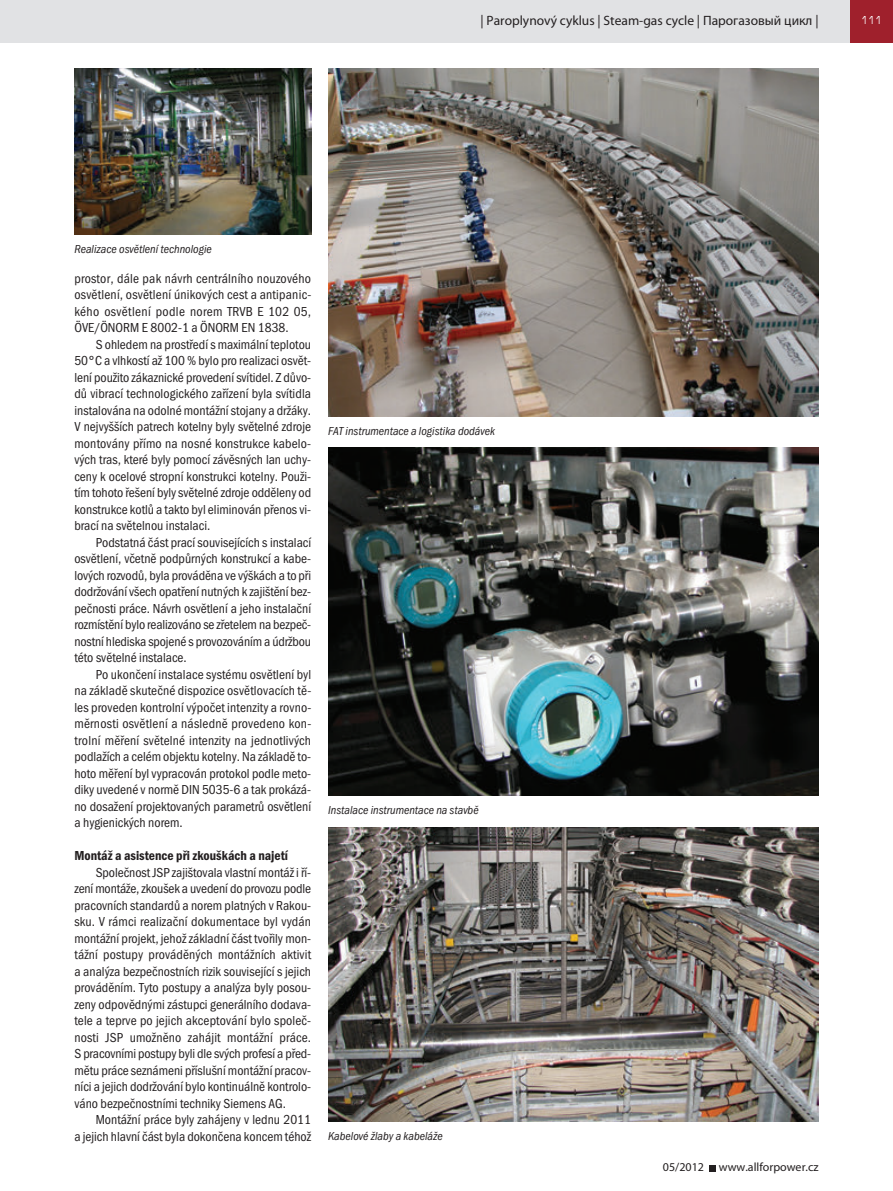
<style>
.page{position:relative;width:893px;height:1191px;background:#fff}
.page>*{position:absolute;margin:0;border:0;box-sizing:border-box;transform-origin:0 0}
.t1{font:13.5px/16.5px "Franklin Got Itc TOT Boo Con";color:#231f20;text-align:justify}
.t2{font:13.5px "Myriad Pro";color:#231f20}
.t3{font:13.5px "Franklin Got Itc TOT Dem Con";color:#231f20}
.t4{font:12px "Franklin Got Itc TOT Boo Con Ita";color:#231f20}
.t5{font:12px "Myriad Pro";color:#231f20}
.t6{font:500 expanded 12px "Microgramma DOT";color:#fff;scale:.7 1}
</style>
<div class="page">
<div style="left:0;top:0;width:850px;height:43px;background:#e1e2e4"></div>
<div style="left:850px;top:0;width:43px;height:43px;background:#9f202c"></div>
<svg style="left:709px;top:1165px;width:6px;height:6px"></svg>
<img style="left:328px;top:68px;width:491px;height:348px">
<img style="left:328px;top:448px;width:491px;height:348px">
<img style="left:74px;top:68px;width:237px;height:167px">
<img style="left:328px;top:827px;width:491px;height:294px">
<p class="t2" style="left:480px;top:15px;width:340px">| Paroplynový cyklus | Steam-gas cycle | Парогазовый цикл |</p>
<p class="t6" style="left:861px;top:13px;width:31px">111</p>
<p class="t4" style="left:74px;top:243px;width:139px">Realizace osvětlení technologie</p>
<p class="t1" style="left:74px;top:270px;width:238px">prostor, dále pak návrh centrálního nouzového osvětlení, osvětlení únikových cest a antipanic&shy;kého osvětlení podle norem TRVB E 102 05, ÖVE/ÖNORM E 8002-1 a ÖNORM EN 1838.</p>
<p class="t1" style="left:74px;top:336px;width:238px;text-indent:21px">S ohledem na prostředí s maximální teplotou 50°C a vlhkostí až 100 % bylo pro realizaci osvět&shy;lení použito zákaznické provedení svítidel. Z důvo&shy;dů vibrací technologického zařízení byla svítidla instalována na odolné montážní stojany a držáky.<br>V nejvyšších patrech kotelny byly světelné zdroje montovány přímo na nosné konstrukce kabelo&shy;vých tras, které byly pomocí závěsných lan uchy&shy;ceny k ocelové stropní konstrukci kotelny. Použi&shy;tím tohoto řešení byly světelné zdroje odděleny od konstrukce kotlů a takto byl eliminován přenos vi&shy;brací na světelnou instalaci.</p>
<p class="t1" style="left:74px;top:534px;width:238px;text-indent:21px">Podstatná část prací souvisejících s instalací osvětlení, včetně podpůrných konstrukcí a kabe&shy;lových rozvodů, byla prováděna ve výškách a to při dodržování všech opatření nutných k zajištění bez&shy;pečnosti práce. Návrh osvětlení a jeho instalační rozmístění bylo realizováno se zřetelem na bezpeč&shy;nostní hlediska spojené s provozováním a údržbou této světelné instalace.</p>
<p class="t1" style="left:74px;top:666px;width:238px;text-indent:21px">Po ukončení instalace systému osvětlení byl na základě skutečné dispozice osvětlovacích tě&shy;les proveden kontrolní výpočet intenzity a rovno&shy;měrnosti osvětlení a následně provedeno kon&shy;trolní měření světelné intenzity na jednotlivých podlažích a celém objektu kotelny. Na základě to&shy;hoto měření byl vypracován protokol podle meto&shy;diky uvedené v normě DIN 5035-6 a tak prokázá&shy;no dosažení projektovaných parametrů osvětlení a hygienických norem.</p>
<p class="t3" style="left:74px;top:848px;width:215px">Montáž a asistence při zkouškách a najetí</p>
<p class="t1" style="left:74px;top:864px;width:238px;text-indent:21px">Společnost JSP zajištovala vlastní montáž i ří&shy;zení montáže, zkoušek a uvedení do provozu podle pracovních standardů a norem platných v Rakou&shy;sku. V rámci realizační dokumentace byl vydán montážní projekt, jehož základní část tvořily mon&shy;tážní postupy prováděných montážních aktivit a analýza bezpečnostních rizik související s jejich prováděním. Tyto postupy a analýza byly posou&shy;zeny odpovědnými zástupci generálního dodava&shy;tele a teprve po jejich akceptování bylo společ&shy;nosti JSP umožněno zahájit montážní práce.<br>S pracovními postupy byli dle svých profesí a před&shy;mětu práce seznámeni příslušní montážní pracov&shy;níci a jejich dodržování bylo kontinuálně kontrolo&shy;váno bezpečnostními techniky Siemens AG.</p>
<p class="t1" style="left:74px;top:1111px;width:238px;text-align:right">Montážní práce byly zahájeny v lednu 2011<br>a jejich hlavní část byla dokončena koncem téhož</p>
<p class="t4" style="left:328px;top:424px;width:168px">FAT instrumentace a logistika dodávek</p>
<p class="t4" style="left:328px;top:804px;width:152px">Instalace instrumentace na stavbě</p>
<p class="t4" style="left:328px;top:1129px;width:116px">Kabelové žlaby a kabeláže</p>
<p class="t5" style="left:663px;top:1162px;width:157px">05/2012 www.allforpower.cz</p>
</div>
